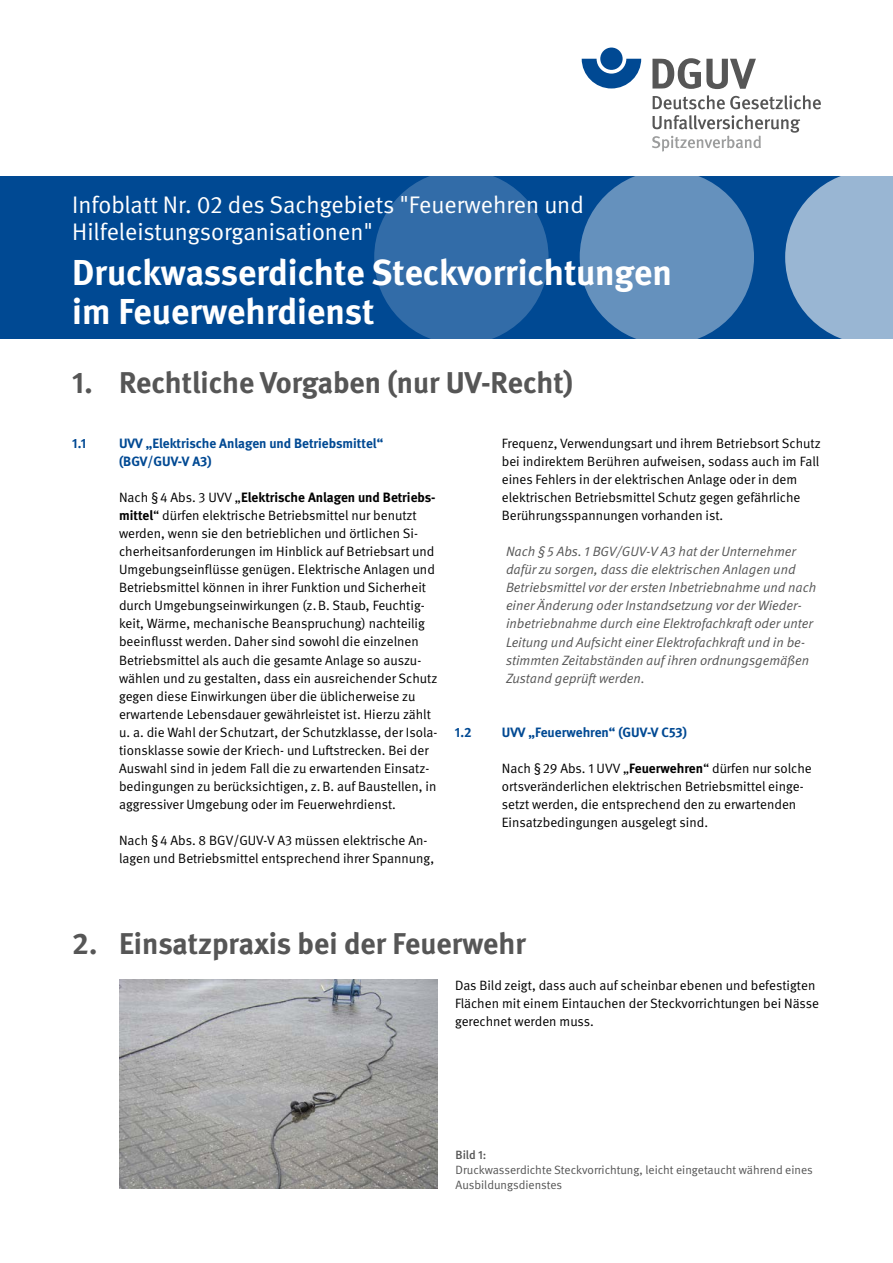
<style>
.page{position:relative;width:893px;height:1263px;background:#fff}
.page>*{position:absolute;margin:0;border:0;box-sizing:border-box;transform-origin:0 0}
.t1{font:700 36px/39px "DGUV Meta";color:#fff}
.t2{font:700 30px "DGUV Meta";color:#565656}
.t3{font:24px/27px "DGUV Meta";color:#fff}
.t4{font:13.5px/18.1px "DGUV Meta";color:#000}
.t5{font:italic 13.5px/18.1px "DGUV Meta";color:#565656}
.t6{font:700 13.5px/18.1px "DGUV Meta";color:#004993}
.t7{font:12px/15px "DGUV Meta";color:#565656}
.t8{font:500 12px "DGUV Meta";color:#565656}
.s1{font-weight:700}
</style>
<div class="page">
<div style="left:0;top:176px;width:893px;height:163px;background:#004993"></div>
<svg style="left:582px;top:59px;width:59px;height:29px"></svg>
<div style="left:600px;top:48px;width:23px;height:22px;background:#004993;border-radius:50%"></div>
<svg style="left:652px;top:58px;width:104px;height:31px"></svg>
<svg style="left:653px;top:95px;width:168px;height:14px"></svg>
<svg style="left:652px;top:115px;width:148px;height:37px"></svg>
<svg style="left:785px;top:176px;width:108px;height:163px"></svg>
<div style="left:580px;top:170px;width:174px;height:174px;background:#6591bd;border-radius:50%"></div>
<div style="left:374px;top:170px;width:175px;height:174px;background:#326ca8;border-radius:50%"></div>
<img style="left:119px;top:979px;width:319px;height:209px">
<h3 class="t3" style="left:72px;top:191px;width:513px">Infoblatt Nr. 02 des Sachgebiets "Feuerwehren und<br>Hilfeleistungsorganisationen"</h3>
<h1 class="t1" style="left:72px;top:254px;width:601px">Druckwasserdichte Steckvorrichtungen im Feuerwehrdienst</h1>
<h2 class="t2" style="left:72px;top:365px;width:502px">1. Rechtliche Vorgaben (nur UV-Recht)</h2>
<p class="t6" style="left:72px;top:434px;width:15px">1.1</p>
<p class="t6" style="left:119px;top:434px;width:266px">UVV „Elektrische Anlagen und Betriebsmittel“ (BGV/GUV-V A3)</p>
<p class="t4" style="left:119px;top:488px;width:320px">Nach §4 Abs. 3 UVV „<span class="s1">Elektrische Anlagen und Betriebs&shy;mittel</span>“ dürfen elektrische Betriebsmittel nur benutzt werden, wenn sie den betrieblichen und örtlichen Si&shy;cherheitsanforderungen im Hinblick auf Betriebsart und Umgebungseinflüsse genügen. Elektrische Anlagen und Betriebsmittel können in ihrer Funktion und Sicherheit durch Umgebungseinwirkungen (z.B. Staub, Feuchtig&shy;keit, Wärme, mechanische Beanspruchung) nachteilig beeinflusst werden. Daher sind sowohl die einzelnen Betriebsmittel als auch die gesamte Anlage so auszu&shy;wählen und zu gestalten, dass ein ausreichender Schutz gegen diese Einwirkungen über die üblicherweise zu erwartende Lebensdauer gewährleistet ist. Hierzu zählt u. a. die Wahl der Schutzart, der Schutzklasse, der Isola&shy;tionsklasse sowie der Kriech- und Luftstrecken. Bei der Auswahl sind in jedem Fall die zu erwartenden Einsatz&shy;bedingungen zu berücksichtigen, z.B. auf Baustellen, in aggressiver Umgebung oder im Feuerwehrdienst.</p>
<p class="t4" style="left:119px;top:832px;width:317px">Nach §4 Abs. 8 BGV/GUV-V A3 müssen elektrische An&shy;lagen und Betriebsmittel entsprechend ihrer Spannung,</p>
<p class="t4" style="left:502px;top:434px;width:321px">Frequenz, Verwendungsart und ihrem Betriebsort Schutz bei indirektem Berühren aufweisen, sodass auch im Fall eines Fehlers in der elektrischen Anlage oder in dem elektrischen Betriebsmittel Schutz gegen gefährliche Berührungsspannungen vorhanden ist.</p>
<p class="t5" style="left:506px;top:543px;width:312px">Nach §5 Abs. 1 BGV/GUV-V A3 hat der Unternehmer dafür zu sorgen, dass die elektrischen Anlagen und Betriebsmittel vor der ersten Inbetriebnahme und nach einer Änderung oder Instandsetzung vor der Wieder&shy;inbetriebnahme durch eine Elektrofachkraft oder unter Leitung und Aufsicht einer Elektrofachkraft und in be&shy;stimmten Zeitabständen auf ihren ordnungsgemäßen Zustand geprüft werden.</p>
<p class="t6" style="left:455px;top:723px;width:18px">1.2</p>
<p class="t6" style="left:502px;top:723px;width:187px">UVV „Feuerwehren“ (GUV-V C53)</p>
<p class="t4" style="left:502px;top:760px;width:311px">Nach §29 Abs. 1 UVV „<span class="s1">Feuerwehren</span>“ dürfen nur solche ortsveränderlichen elektrischen Betriebsmittel einge&shy;setzt werden, die entsprechend den zu erwartenden Einsatzbedingungen ausgelegt sind.</p>
<h2 class="t2" style="left:72px;top:925px;width:455px">2. Einsatzpraxis bei der Feuerwehr</h2>
<p class="t4" style="left:455px;top:976px;width:366px">Das Bild zeigt, dass auch auf scheinbar ebenen und befestigten<br>Flächen mit einem Eintauchen der Steckvorrichtungen bei Nässe gerechnet werden muss.</p>
<p class="t8" style="left:455px;top:1147px;width:32px">Bild 1:</p>
<p class="t7" style="left:455px;top:1162px;width:359px">Druckwasserdichte Steckvorrichtung, leicht eingetaucht während eines<br>Ausbildungsdienstes</p>
</div>
